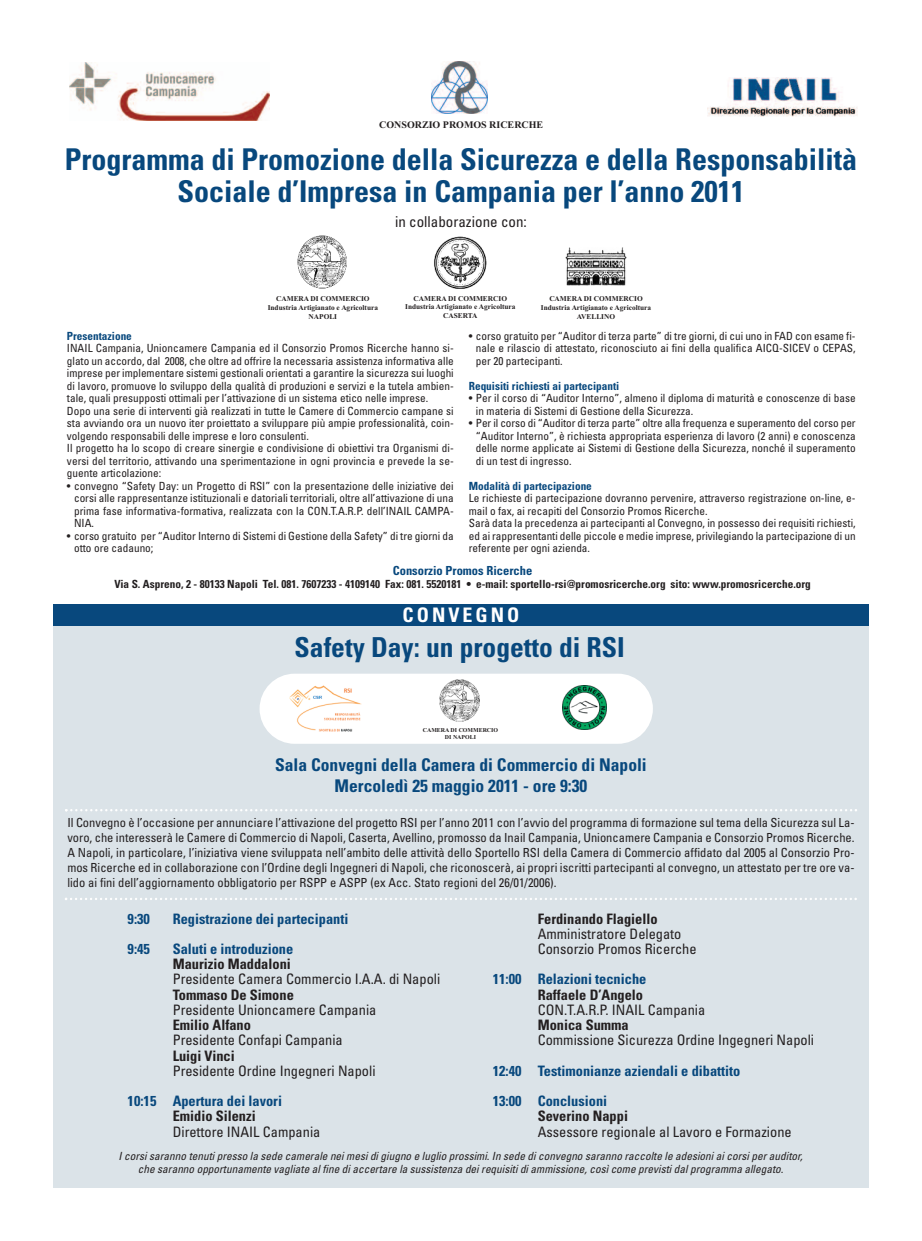
<style>
.page{position:relative;width:922px;height:1241px;background:#fff}
.page>*{position:absolute;margin:0;border:0;box-sizing:border-box;transform-origin:0 0}
.t1{font:700 condensed 30px/32.5px "Univers LT Std";color:#08487d;text-align:center}
.t2{font:700 condensed 27.5px "Univers LT Std";color:#08487d}
.t3{font:700 condensed 20px "Univers LT Std";letter-spacing:.15em;color:#fff}
.t4{font:700 condensed 17.5px/21px "Univers LT Std";color:#08487d;text-align:center}
.t5{font:condensed 15px "Univers LT Std";color:#231f20}
.t6{font:condensed 14.38px/15.2px "Univers";color:#231f20}
.t7{font:700 condensed 14.38px/30.4px "Univers";color:#08487d}
.t8{font:700 condensed 14.38px "Univers";color:#231f20}
.t9{font:condensed 12.5px/15px "Univers LT Std";color:#231f20;text-align:justify}
.t10{font:700 condensed 12.5px "Univers";color:#08487d}
.t11{font:condensed 11.25px/12.5px "Univers";color:#231f20}
.t12{font:italic condensed 11.25px/12.5px "Univers LT Std";color:#231f20;text-align:center}
.t13{font:700 condensed 11.25px "Univers";color:#231f20}
.t14{font:700 condensed 11.25px "Univers";color:#08487d}
.t15{font:700 10px "Times New Roman";color:#231f20}
.t16{font:700 7.38px/8.8px "Times New Roman";color:#231f20;text-align:center}
.t17{font:700 5.88px/7.1px "Times New Roman";color:#231f20;text-align:center}
</style>
<div class="page">
<img style="left:69px;top:62px;width:200px;height:58px">
<img style="left:431px;top:61px;width:56px;height:53px">
<img style="left:707px;top:78px;width:149px;height:38px">
<img style="left:434px;top:237px;width:52px;height:52px">
<img style="left:297px;top:235px;width:50px;height:53px">
<img style="left:565px;top:247px;width:61px;height:38px">
<div style="left:53px;top:604px;width:815px;height:22px;background:#08487d"></div>
<div style="left:53px;top:626px;width:815px;height:561px;background:#dbe3e8"></div>
<div style="left:259px;top:673px;width:393px;height:70px;background:#fff;border-radius:35px"></div>
<img style="left:289px;top:685px;width:73px;height:47px">
<svg style="left:577px;top:729px;width:15px;height:1px"></svg>
<img style="left:562px;top:685px;width:44px;height:44px">
<img style="left:439px;top:679px;width:40px;height:42px">
<svg style="left:65px;top:809px;width:791px;height:2px"></svg>
<svg style="left:65px;top:898px;width:791px;height:2px"></svg>
<p class="t15" style="left:379px;top:119px;width:165px">CONSORZIO PROMOS RICERCHE</p>
<h1 class="t1" style="left:65px;top:145px;width:793px">Programma di Promozione della Sicurezza e della Responsabilità<br>Sociale d’Impresa in Campania per l’anno 2011</h1>
<h3 class="t5" style="left:395px;top:216px;width:133px">in collaborazione con:</h3>
<p class="t16" style="left:267px;top:294px;width:112px">CAMERA DI COMMERCIO<br>Industria Artigianato e Agricoltura<br>NAPOLI</p>
<p class="t16" style="left:405px;top:294px;width:112px">CAMERA DI COMMERCIO<br>Industria Artigianato e Agricoltura<br>CASERTA</p>
<p class="t16" style="left:540px;top:294px;width:112px">CAMERA DI COMMERCIO<br>Industria Artigianato e Agricoltura<br>AVELLINO</p>
<p class="t14" style="left:67px;top:331px;width:66px">Presentazione</p>
<p class="t11" style="left:67px;top:343px;width:388px">INAIL Campania, Unioncamere Campania ed il Consorzio Promos Ricerche hanno si&shy;glato un accordo, dal 2008, che oltre ad offrire la necessaria assistenza informativa alle imprese per implementare sistemi gestionali orientati a garantire la sicurezza sui luoghi di lavoro, promuove lo sviluppo della qualità di produzioni e servizi e la tutela ambien&shy;tale, quali presupposti ottimali per l’attivazione di un sistema etico nelle imprese.<br>Dopo una serie di interventi già realizzati in tutte le Camere di Commercio campane si sta avviando ora un nuovo iter proiettato a sviluppare più ampie professionalità, coin&shy;volgendo responsabili delle imprese e loro consulenti.<br>Il progetto ha lo scopo di creare sinergie e condivisione di obiettivi tra Organismi di&shy;versi del territorio, attivando una sperimentazione in ogni provincia e prevede la se&shy;guente articolazione:</p>
<p class="t11" style="left:74px;top:480px;width:381px;text-align:justify;text-indent:-7px">• convegno “Safety Day: un Progetto di RSI” con la presentazione delle iniziative dei corsi alle rappresentanze istituzionali e datoriali territoriali, oltre all’attivazione di una prima fase informativa-formativa, realizzata con la CON.T.A.R.P. dell’INAIL CAMPA-NIA.</p>
<p class="t11" style="left:74px;top:530px;width:381px;text-indent:-7px">• corso gratuito per “Auditor Interno di Sistemi di Gestione della Safety” di tre giorni da otto ore cadauno;</p>
<p class="t11" style="left:476px;top:330px;width:381px;text-align:justify;text-indent:-7px">• corso gratuito per “Auditor di terza parte” di tre giorni, di cui uno in FAD con esame fi&shy;nale e rilascio di attestato, riconosciuto ai fini della qualifica AICQ-SICEV o CEPAS, per 20 partecipanti.</p>
<p class="t14" style="left:468px;top:381px;width:152px">Requisiti richiesti ai partecipanti</p>
<p class="t11" style="left:476px;top:393px;width:381px;text-indent:-7px">• Per il corso di “Auditor Interno”, almeno il diploma di maturità e conoscenze di base in materia di Sistemi di Gestione della Sicurezza.</p>
<p class="t11" style="left:476px;top:418px;width:381px;text-align:justify;text-indent:-7px">• Per il corso di “Auditor di terza parte” oltre alla frequenza e superamento del corso per “Auditor Interno”, è richiesta appropriata esperienza di lavoro (2 anni) e conoscenza delle norme applicate ai Sistemi di Gestione della Sicurezza, nonché il superamento di un test di ingresso.</p>
<p class="t14" style="left:468px;top:481px;width:125px">Modalità di partecipazione</p>
<p class="t11" style="left:468px;top:493px;width:388px">Le richieste di partecipazione dovranno pervenire, attraverso registrazione on-line, e&shy;mail o fax, ai recapiti del Consorzio Promos Ricerche.<br>Sarà data la precedenza ai partecipanti al Convegno, in possesso dei requisiti richiesti, ed ai rappresentanti delle piccole e medie imprese, privilegiando la partecipazione di un referente per ogni azienda.</p>
<p class="t10" style="left:393px;top:566px;width:141px">Consorzio Promos Ricerche</p>
<p class="t13" style="left:114px;top:579px;width:697px">Via S. Aspreno, 2 - 80133 Napoli Tel. 081. 7607233 - 4109140 Fax: 081. 5520181 • e-mail: sportello-rsi@promosricerche.org sito: www.promosricerche.org</p>
<h3 class="t3" style="left:402px;top:607px;width:118px">CONVEGNO</h3>
<h2 class="t2" style="left:294px;top:637px;width:332px">Safety Day: un progetto di RSI</h2>
<p class="t17" style="left:422px;top:726px;width:77px">CAMERA DI COMMERCIO<br>DI NAPOLI</p>
<h3 class="t4" style="left:275px;top:756px;width:373px">Sala Convegni della Camera di Commercio di Napoli<br>Mercoledì 25 maggio 2011 - ore 9:30</h3>
<p class="t9" style="left:67px;top:816px;width:788px">Il Convegno è l’occasione per annunciare l’attivazione del progetto RSI per l’anno 2011 con l’avvio del programma di formazione sul tema della Sicurezza sul La&shy;voro, che interesserà le Camere di Commercio di Napoli, Caserta, Avellino, promosso da Inail Campania, Unioncamere Campania e Consorzio Promos Ricerche.<br>A Napoli, in particolare, l’iniziativa viene sviluppata nell’ambito delle attività dello Sportello RSI della Camera di Commercio affidato dal 2005 al Consorzio Pro&shy;mos Ricerche ed in collaborazione con l’Ordine degli Ingegneri di Napoli, che riconoscerà, ai propri iscritti partecipanti al convegno, un attestato per tre ore va&shy;lido ai fini dell’aggiornamento obbligatorio per RSPP e ASPP (ex Acc. Stato regioni del 26/01/2006).</p>
<p class="t7" style="left:128px;top:904px;width:24px">9:30</p>
<p class="t7" style="left:173px;top:904px;width:177px">Registrazione dei partecipanti</p>
<p class="t7" style="left:128px;top:934px;width:24px">9:45</p>
<p class="t7" style="left:173px;top:934px;width:122px">Saluti e introduzione</p>
<p class="t8" style="left:173px;top:958px;width:120px">Maurizio Maddaloni</p>
<p class="t6" style="left:173px;top:972px;width:269px">Presidente Camera Commercio I.A.A. di Napoli</p>
<p class="t8" style="left:173px;top:989px;width:123px">Tommaso De Simone</p>
<p class="t6" style="left:173px;top:1003px;width:205px">Presidente Unioncamere Campania</p>
<p class="t8" style="left:173px;top:1019px;width:80px">Emilio Alfano</p>
<p class="t6" style="left:173px;top:1033px;width:172px">Presidente Confapi Campania</p>
<p class="t8" style="left:173px;top:1049px;width:63px">Luigi Vinci</p>
<p class="t6" style="left:173px;top:1063px;width:204px">Presidente Ordine Ingegneri Napoli</p>
<p class="t7" style="left:128px;top:1086px;width:156px">10:15 Apertura dei lavori</p>
<p class="t8" style="left:173px;top:1110px;width:85px">Emidio Silenzi</p>
<p class="t6" style="left:173px;top:1124px;width:149px">Direttore INAIL Campania</p>
<p class="t8" style="left:537px;top:913px;width:121px">Ferdinando Flagiello</p>
<p class="t6" style="left:537px;top:927px;width:160px">Amministratore Delegato<br>Consorzio Promos Ricerche</p>
<p class="t7" style="left:492px;top:965px;width:155px">11:00 Relazioni tecniche</p>
<p class="t8" style="left:537px;top:989px;width:107px">Raffaele D’Angelo</p>
<p class="t6" style="left:537px;top:1003px;width:169px">CON.T.A.R.P. INAIL Campania</p>
<p class="t8" style="left:537px;top:1019px;width:92px">Monica Summa</p>
<p class="t6" style="left:537px;top:1033px;width:278px">Commissione Sicurezza Ordine Ingegneri Napoli</p>
<p class="t7" style="left:492px;top:1056px;width:249px">12:40 Testimonianze aziendali e dibattito<br>13:00 Conclusioni</p>
<p class="t8" style="left:537px;top:1110px;width:92px">Severino Nappi</p>
<p class="t6" style="left:537px;top:1124px;width:255px">Assessore regionale al Lavoro e Formazione</p>
<p class="t12" style="left:119px;top:1150px;width:685px">I corsi saranno tenuti presso la sede camerale nei mesi di giugno e luglio prossimi. In sede di convegno saranno raccolte le adesioni ai corsi per auditor, che saranno opportunamente vagliate al fine di accertare la sussistenza dei requisiti di ammissione, così come previsti dal programma allegato.</p>
</div>
